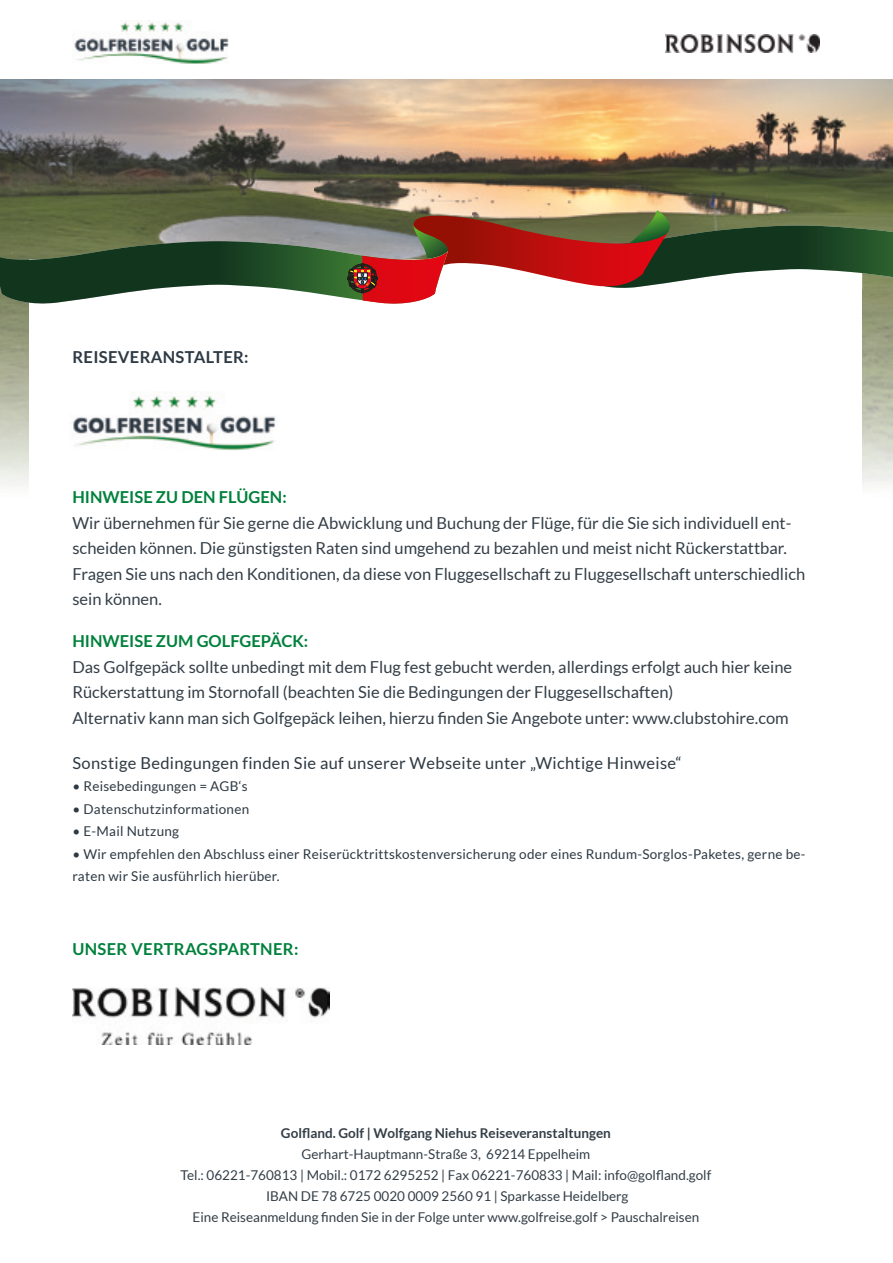
<style>
.page{position:relative;width:893px;height:1263px;background:#fff}
.page>*{position:absolute;margin:0;border:0;box-sizing:border-box;transform-origin:0 0}
.t1{font:16.5px/25.5px "Lato";color:#333e47}
.t2{font:16.5px "Lato";letter-spacing:.02em;color:#2d3943}
.t3{font:700 16.5px "Lato";color:#00813c}
.t4{font:700 16.5px "Lato";letter-spacing:.02em;color:#00813c}
.t5{font:700 16.5px "Lato";letter-spacing:.02em;color:#2d3943}
.t6{font:13.5px/21px "Lato";color:#333e47;text-align:center}
.t7{font:13.5px/22.5px "Lato";letter-spacing:.02em;color:#2d3943}
.t8{font:700 13.5px "Lato";color:#333e47}
</style>
<div class="page">
<img style="left:0;top:79px;width:788px;height:131px">
<img style="left:788px;top:79px;width:105px;height:131px">
<img style="left:0;top:306px;width:29px;height:180px">
<img style="left:74px;top:21px;width:155px;height:43px">
<svg style="left:0;top:210px;width:893px;height:96px"></svg>
<img style="left:666px;top:35px;width:153px;height:17px">
<img style="left:72px;top:987px;width:258px;height:57px">
<img style="left:73px;top:395px;width:203px;height:55px">
<p class="t5" style="left:72px;top:348px;width:178px">REISEVERANSTALTER:</p>
<p class="t3" style="left:72px;top:488px;width:216px">HINWEISE ZU DEN FLÜGEN:</p>
<p class="t1" style="left:72px;top:510px;width:734px">Wir übernehmen für Sie gerne die Abwicklung und Buchung der Flüge, für die Sie sich individuell ent&shy;scheiden können. Die günstigsten Raten sind umgehend zu bezahlen und meist nicht Rückerstattbar.<br>Fragen Sie uns nach den Konditionen, da diese von Fluggesellschaft zu Fluggesellschaft unterschiedlich sein können.</p>
<p class="t3" style="left:72px;top:631px;width:237px">HINWEISE ZUM GOLFGEPÄCK:</p>
<p class="t1" style="left:72px;top:654px;width:721px">Das Golfgepäck sollte unbedingt mit dem Flug fest gebucht werden, allerdings erfolgt auch hier keine<br>Rückerstattung im Stornofall (beachten Sie die Bedingungen der Fluggesellschaften)<br>Alternativ kann man sich Golfgepäck leihen, hierzu finden Sie Angebote unter: www.clubstohire.com</p>
<p class="t2" style="left:72px;top:753px;width:611px">Sonstige Bedingungen finden Sie auf unserer Webseite unter „Wichtige Hinweise“</p>
<p class="t7" style="left:72px;top:775px;width:177px">• Reisebedingungen = AGB‘s</p>
<p class="t7" style="left:72px;top:797px;width:178px">• Datenschutzinformationen</p>
<p class="t7" style="left:72px;top:820px;width:108px">• E-Mail Nutzung</p>
<p class="t7" style="left:72px;top:842px;width:734px">• Wir empfehlen den Abschluss einer Reiserücktrittskostenversicherung oder eines Rundum-Sorglos-Paketes, gerne be&shy;raten wir Sie ausführlich hierüber.</p>
<p class="t4" style="left:72px;top:939px;width:227px">UNSER VERTRAGSPARTNER:</p>
<p class="t8" style="left:281px;top:1125px;width:331px">Golfland. Golf | Wolfgang Niehus Reiseveranstaltungen</p>
<p class="t6" style="left:181px;top:1144px;width:532px">Gerhart-Hauptmann-Straße 3, 69214 Eppelheim<br>Tel.: 06221-760813 | Mobil.: 0172 6295252 | Fax 06221-760833 | Mail: info@golfland.golf IBAN DE 78 6725 0020 0009 2560 91 | Sparkasse Heidelberg<br>Eine Reiseanmeldung finden Sie in der Folge unter www.golfreise.golf &gt; Pauschalreisen</p>
</div>
